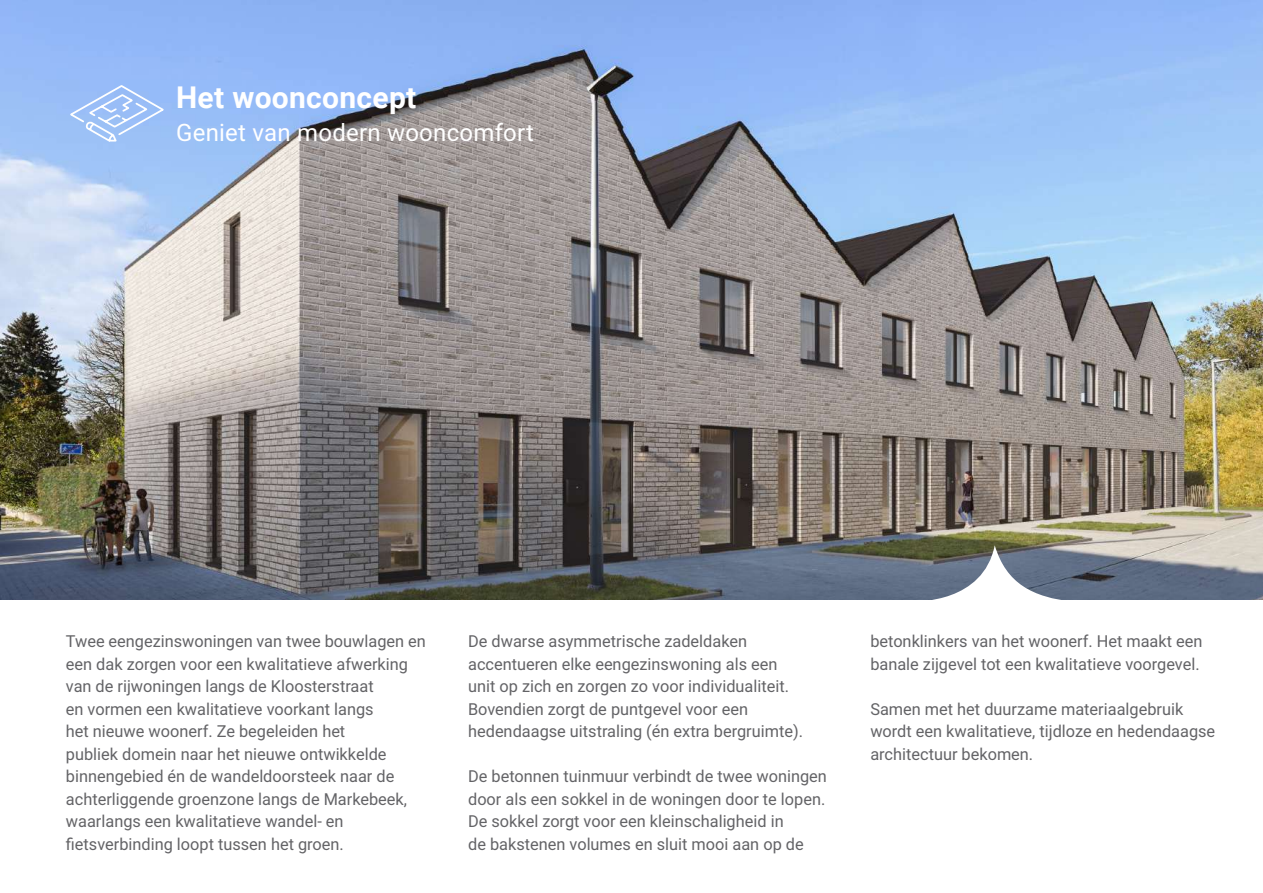
<style>
.page{position:relative;width:1263px;height:893px;background:#fff}
.page>*{position:absolute;margin:0;border:0;box-sizing:border-box;transform-origin:0 0}
.t1{font:700 30px "Roboto";letter-spacing:.01em;color:#fff}
.t2{font:24px "Roboto";letter-spacing:.01em;color:#fff}
.t3{font:16.5px/22.5px "Roboto";color:#636366}
</style>
<div class="page">
<img style="left:0;top:0;width:1263px;height:600px">
<svg style="left:67px;top:84px;width:99px;height:60px"></svg>
<svg style="left:916px;top:545px;width:157px;height:55px"></svg>
<h1 class="t1" style="left:176px;top:76px;width:242px">Het woonconcept</h1>
<h2 class="t2" style="left:176px;top:115px;width:359px">Geniet van modern wooncomfort</h2>
<p class="t3" style="left:66px;top:629px;width:361px">Twee eengezinswoningen van twee bouwlagen en een dak zorgen voor een kwalitatieve afwerking van de rijwoningen langs de Kloosterstraat<br>en vormen een kwalitatieve voorkant langs<br>het nieuwe woonerf. Ze begeleiden het<br>publiek domein naar het nieuwe ontwikkelde binnengebied én de wandeldoorsteek naar de achterliggende groenzone langs de Markebeek, waarlangs een kwalitatieve wandel- en fietsverbinding loopt tussen het groen.</p>
<p class="t3" style="left:468px;top:629px;width:336px">De dwarse asymmetrische zadeldaken accentueren elke eengezinswoning als een unit op zich en zorgen zo voor individualiteit.<br>Bovendien zorgt de puntgevel voor een hedendaagse uitstraling (én extra bergruimte).</p>
<p class="t3" style="left:468px;top:764px;width:360px">De betonnen tuinmuur verbindt de twee woningen door als een sokkel in de woningen door te lopen.<br>De sokkel zorgt voor een kleinschaligheid in<br>de bakstenen volumes en sluit mooi aan op de</p>
<p class="t3" style="left:870px;top:629px;width:334px">betonklinkers van het woonerf. Het maakt een banale zijgevel tot een kwalitatieve voorgevel.</p>
<p class="t3" style="left:870px;top:697px;width:346px">Samen met het duurzame materiaalgebruik wordt een kwalitatieve, tijdloze en hedendaagse architectuur bekomen.</p>
</div>
